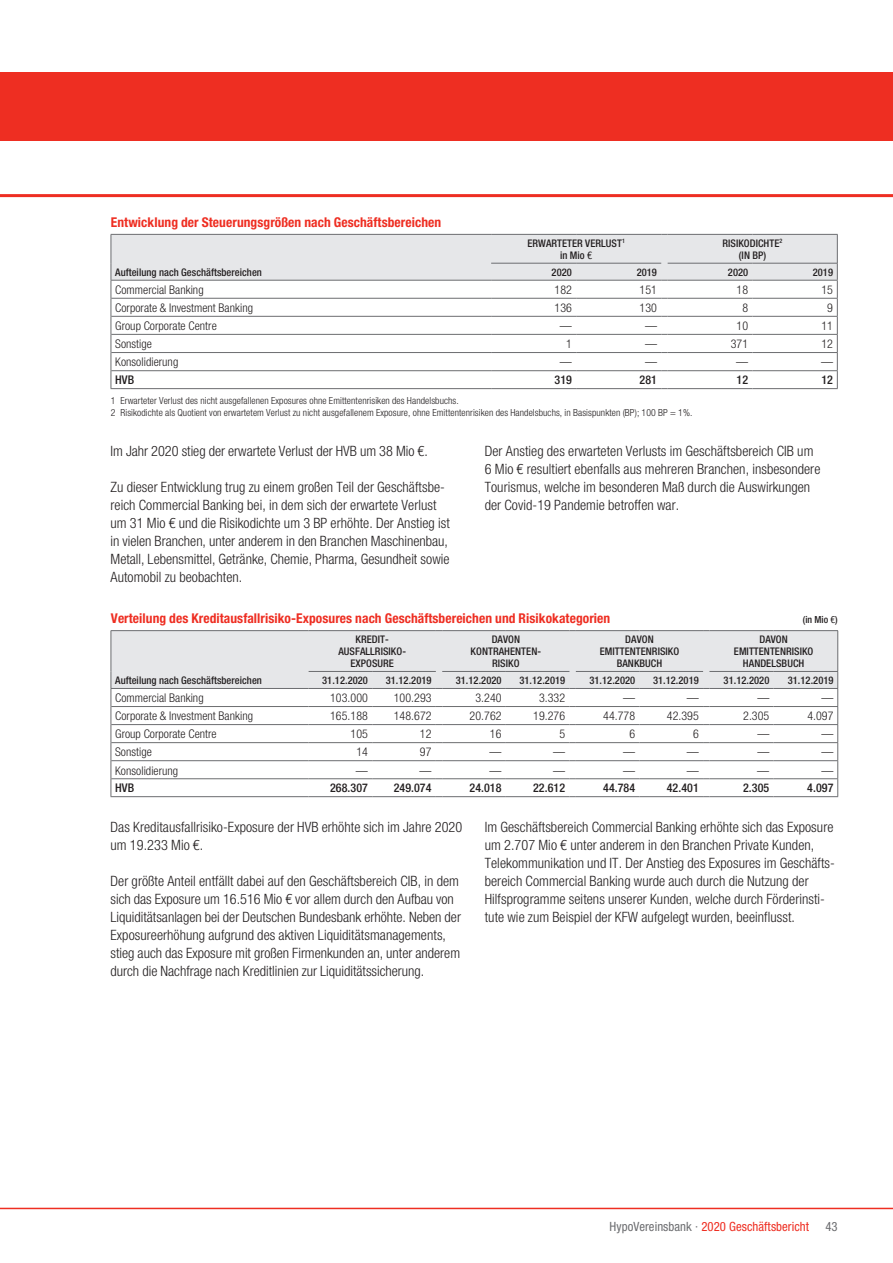
<style>
.page{position:relative;width:893px;height:1263px;background:#fff}
.page>*{position:absolute;margin:0;border:0;box-sizing:border-box;transform-origin:0 0}
.t1{font:300 14.25px/18px "Helvetica HVB Cond";letter-spacing:.005em;color:#231f20}
.t2{font:700 condensed 13.5px "Helvetica Neue";letter-spacing:.005em;color:#ee2e22}
.t3{font:condensed 12.75px "Helvetica Neue";letter-spacing:.005em;color:#ee2e22}
.t4{font:condensed 12.75px "Helvetica Neue";color:#6c6d70}
.t5{font:300 12px "Helvetica HVB Cond";letter-spacing:.005em;color:#231f20}
.t6{font:500 12px "Helvetica HVB Cond";letter-spacing:.005em;color:#231f20}
.t7{font:500 10.5px/12px "Helvetica HVB Cond";letter-spacing:.005em;color:#231f20;text-align:center}
.t8{font:300 9.75px/12px "Helvetica HVB Cond";letter-spacing:.01em;color:#231f20}
.t9{font:500 9.75px "Helvetica HVB Cond";color:#231f20}
.s1{color:#6c6d70}
</style>
<div class="page">
<hr style="left:0;top:1208px;width:893px;height:1px;background:#ee2e22">
<div style="left:0;top:72px;width:893px;height:68px;background:#ee2e22"></div>
<hr style="left:0;top:194px;width:893px;height:3px;background:#ee2e22">
<svg style="left:111px;top:630px;width:727px;height:167px"></svg>
<svg style="left:111px;top:234px;width:727px;height:155px"></svg>
<p class="t2" style="left:111px;top:214px;width:332px">Entwicklung der Steuerungsgrößen nach Geschäftsbereichen</p>
<p class="t7" style="left:527px;top:237px;width:99px">ERWARTETER VERLUST<sup>1 </sup>in Mio €</p>
<p class="t7" style="left:722px;top:237px;width:61px">RISIKODICHTE<sup>2 </sup>(IN BP)</p>
<p class="t7" style="left:115px;top:266px;width:148px">Aufteilung nach Geschäftsbereichen</p>
<p class="t7" style="left:552px;top:266px;width:22px">2020</p>
<p class="t7" style="left:637px;top:266px;width:22px">2019</p>
<p class="t7" style="left:728px;top:266px;width:22px">2020</p>
<p class="t7" style="left:813px;top:266px;width:22px">2019</p>
<p class="t5" style="left:115px;top:283px;width:90px">Commercial Banking</p>
<p class="t5" style="left:555px;top:283px;width:19px">182</p>
<p class="t5" style="left:640px;top:283px;width:19px">151</p>
<p class="t5" style="left:737px;top:283px;width:13px">18</p>
<p class="t5" style="left:821px;top:283px;width:13px">15</p>
<p class="t5" style="left:115px;top:301px;width:139px">Corporate &amp; Investment Banking</p>
<p class="t5" style="left:555px;top:301px;width:19px">136</p>
<p class="t5" style="left:640px;top:301px;width:19px">130</p>
<p class="t5" style="left:742px;top:301px;width:7px">8</p>
<p class="t5" style="left:827px;top:301px;width:7px">9</p>
<p class="t5" style="left:115px;top:319px;width:103px">Group Corporate Centre</p>
<p class="t5" style="left:560px;top:319px;width:13px">—</p>
<p class="t5" style="left:645px;top:319px;width:13px">—</p>
<p class="t5" style="left:737px;top:319px;width:13px">10</p>
<p class="t5" style="left:821px;top:319px;width:13px">11</p>
<p class="t5" style="left:115px;top:337px;width:38px">Sonstige</p>
<p class="t5" style="left:566px;top:337px;width:7px">1</p>
<p class="t5" style="left:645px;top:337px;width:13px">—</p>
<p class="t5" style="left:731px;top:337px;width:19px">371</p>
<p class="t5" style="left:821px;top:337px;width:13px">12</p>
<p class="t5" style="left:115px;top:355px;width:65px">Konsolidierung</p>
<p class="t5" style="left:560px;top:355px;width:13px">—</p>
<p class="t5" style="left:645px;top:355px;width:13px">—</p>
<p class="t5" style="left:736px;top:355px;width:13px">—</p>
<p class="t5" style="left:821px;top:355px;width:13px">—</p>
<p class="t6" style="left:115px;top:373px;width:21px">HVB</p>
<p class="t6" style="left:555px;top:373px;width:19px">319</p>
<p class="t6" style="left:640px;top:373px;width:19px">281</p>
<p class="t6" style="left:737px;top:373px;width:13px">12</p>
<p class="t6" style="left:821px;top:373px;width:13px">12</p>
<p class="t8" style="left:111px;top:395px;width:583px">1 Erwarteter Verlust des nicht ausgefallenen Exposures ohne Emittentenrisiken des Handelsbuchs.<br>2 Risikodichte als Quotient von erwartetem Verlust zu nicht ausgefallenem Exposure, ohne Emittentenrisiken des Handelsbuchs, in Basispunkten (BP); 100 BP = 1%.</p>
<p class="t1" style="left:485px;top:442px;width:337px">Der Anstieg des erwarteten Verlusts im Geschäftsbereich CIB um 6 Mio € resultiert ebenfalls aus mehreren Branchen, insbesondere Tourismus, welche im besonderen Maß durch die Auswirkungen der Covid-19 Pandemie betroffen war.</p>
<p class="t1" style="left:111px;top:442px;width:319px">Im Jahr 2020 stieg der erwartete Verlust der HVB um 38 Mio €.</p>
<p class="t1" style="left:111px;top:478px;width:341px">Zu dieser Entwicklung trug zu einem großen Teil der Geschäftsbe&shy;reich Commercial Banking bei, in dem sich der erwartete Verlust um 31 Mio € und die Risikodichte um 3 BP erhöhte. Der Anstieg ist in vielen Branchen, unter anderem in den Branchen Maschinenbau, Metall, Lebensmittel, Getränke, Chemie, Pharma, Gesundheit sowie Automobil zu beobachten.</p>
<p class="t2" style="left:111px;top:610px;width:501px">Verteilung des Kreditausfallrisiko-Exposures nach Geschäftsbereichen und Risikokategorien</p>
<p class="t9" style="left:803px;top:613px;width:36px">(in Mio €)</p>
<p class="t7" style="left:115px;top:674px;width:148px">Aufteilung nach Geschäftsbereichen</p>
<p class="t7" style="left:338px;top:633px;width:69px">KREDIT-<br>AUSFALLRISIKO-<br>EXPOSURE</p>
<p class="t7" style="left:471px;top:633px;width:72px">DAVON<br>KONTRAHENTEN-<br>RISIKO</p>
<p class="t7" style="left:600px;top:633px;width:81px">DAVON<br>EMITTENTENRISIKO<br>BANKBUCH</p>
<p class="t7" style="left:734px;top:633px;width:81px">DAVON<br>EMITTENTENRISIKO<br>HANDELSBUCH</p>
<p class="t7" style="left:322px;top:674px;width:47px">31.12.2020</p>
<p class="t7" style="left:386px;top:674px;width:47px">31.12.2019</p>
<p class="t7" style="left:456px;top:674px;width:47px">31.12.2020</p>
<p class="t7" style="left:519px;top:674px;width:47px">31.12.2019</p>
<p class="t7" style="left:589px;top:674px;width:47px">31.12.2020</p>
<p class="t7" style="left:653px;top:674px;width:47px">31.12.2019</p>
<p class="t7" style="left:724px;top:674px;width:47px">31.12.2020</p>
<p class="t7" style="left:788px;top:674px;width:47px">31.12.2019</p>
<p class="t5" style="left:115px;top:691px;width:90px">Commercial Banking</p>
<p class="t5" style="left:330px;top:691px;width:39px">103.000</p>
<p class="t5" style="left:394px;top:691px;width:39px">100.293</p>
<p class="t5" style="left:475px;top:691px;width:28px">3.240</p>
<p class="t5" style="left:539px;top:691px;width:28px">3.332</p>
<p class="t5" style="left:623px;top:691px;width:13px">—</p>
<p class="t5" style="left:687px;top:691px;width:13px">—</p>
<p class="t5" style="left:757px;top:691px;width:13px">—</p>
<p class="t5" style="left:821px;top:691px;width:13px">—</p>
<p class="t5" style="left:115px;top:709px;width:139px">Corporate &amp; Investment Banking</p>
<p class="t5" style="left:330px;top:709px;width:39px">165.188</p>
<p class="t5" style="left:394px;top:709px;width:39px">148.672</p>
<p class="t5" style="left:470px;top:709px;width:33px">20.762</p>
<p class="t5" style="left:533px;top:709px;width:33px">19.276</p>
<p class="t5" style="left:603px;top:709px;width:33px">44.778</p>
<p class="t5" style="left:667px;top:709px;width:33px">42.395</p>
<p class="t5" style="left:743px;top:709px;width:28px">2.305</p>
<p class="t5" style="left:807px;top:709px;width:28px">4.097</p>
<p class="t5" style="left:115px;top:727px;width:103px">Group Corporate Centre</p>
<p class="t5" style="left:351px;top:727px;width:19px">105</p>
<p class="t5" style="left:420px;top:727px;width:13px">12</p>
<p class="t5" style="left:490px;top:727px;width:13px">16</p>
<p class="t5" style="left:559px;top:727px;width:7px">5</p>
<p class="t5" style="left:629px;top:727px;width:7px">6</p>
<p class="t5" style="left:693px;top:727px;width:7px">6</p>
<p class="t5" style="left:757px;top:727px;width:13px">—</p>
<p class="t5" style="left:821px;top:727px;width:13px">—</p>
<p class="t5" style="left:115px;top:745px;width:38px">Sonstige</p>
<p class="t5" style="left:356px;top:745px;width:13px">14</p>
<p class="t5" style="left:420px;top:745px;width:13px">97</p>
<p class="t5" style="left:490px;top:745px;width:13px">—</p>
<p class="t5" style="left:553px;top:745px;width:13px">—</p>
<p class="t5" style="left:623px;top:745px;width:13px">—</p>
<p class="t5" style="left:687px;top:745px;width:13px">—</p>
<p class="t5" style="left:757px;top:745px;width:13px">—</p>
<p class="t5" style="left:821px;top:745px;width:13px">—</p>
<p class="t5" style="left:115px;top:763px;width:65px">Konsolidierung</p>
<p class="t5" style="left:356px;top:763px;width:13px">—</p>
<p class="t5" style="left:420px;top:763px;width:13px">—</p>
<p class="t5" style="left:490px;top:763px;width:13px">—</p>
<p class="t5" style="left:553px;top:763px;width:13px">—</p>
<p class="t5" style="left:623px;top:763px;width:13px">—</p>
<p class="t5" style="left:687px;top:763px;width:13px">—</p>
<p class="t5" style="left:757px;top:763px;width:13px">—</p>
<p class="t5" style="left:821px;top:763px;width:13px">—</p>
<p class="t6" style="left:115px;top:781px;width:21px">HVB</p>
<p class="t6" style="left:330px;top:781px;width:39px">268.307</p>
<p class="t6" style="left:394px;top:781px;width:39px">249.074</p>
<p class="t6" style="left:470px;top:781px;width:33px">24.018</p>
<p class="t6" style="left:533px;top:781px;width:33px">22.612</p>
<p class="t6" style="left:603px;top:781px;width:33px">44.784</p>
<p class="t6" style="left:667px;top:781px;width:33px">42.401</p>
<p class="t6" style="left:743px;top:781px;width:28px">2.305</p>
<p class="t6" style="left:807px;top:781px;width:28px">4.097</p>
<p class="t1" style="left:111px;top:818px;width:353px">Das Kreditausfallrisiko-Exposure der HVB erhöhte sich im Jahre 2020 um 19.233 Mio €.</p>
<p class="t1" style="left:111px;top:872px;width:352px">Der größte Anteil entfällt dabei auf den Geschäftsbereich CIB, in dem sich das Exposure um 16.516 Mio € vor allem durch den Aufbau von Liquiditätsanlagen bei der Deutschen Bundesbank erhöhte. Neben der Exposureerhöhung aufgrund des aktiven Liquiditätsmanagements, stieg auch das Exposure mit großen Firmenkunden an, unter anderem durch die Nachfrage nach Kreditlinien zur Liquiditätssicherung.</p>
<p class="t1" style="left:485px;top:818px;width:352px">Im Geschäftsbereich Commercial Banking erhöhte sich das Exposure um 2.707 Mio € unter anderem in den Branchen Private Kunden, Telekommunikation und IT. Der Anstieg des Exposures im Geschäfts&shy;bereich Commercial Banking wurde auch durch die Nutzung der Hilfsprogramme seitens unserer Kunden, welche durch Förderinsti&shy;tute wie zum Beispiel der KFW aufgelegt wurden, beeinflusst.</p>
<p class="t3" style="left:610px;top:1218px;width:201px"><span class="s1">HypoVereinsbank ·</span> 2020 Geschäftsbericht</p>
<p class="t4" style="left:825px;top:1218px;width:14px">43</p>
</div>
